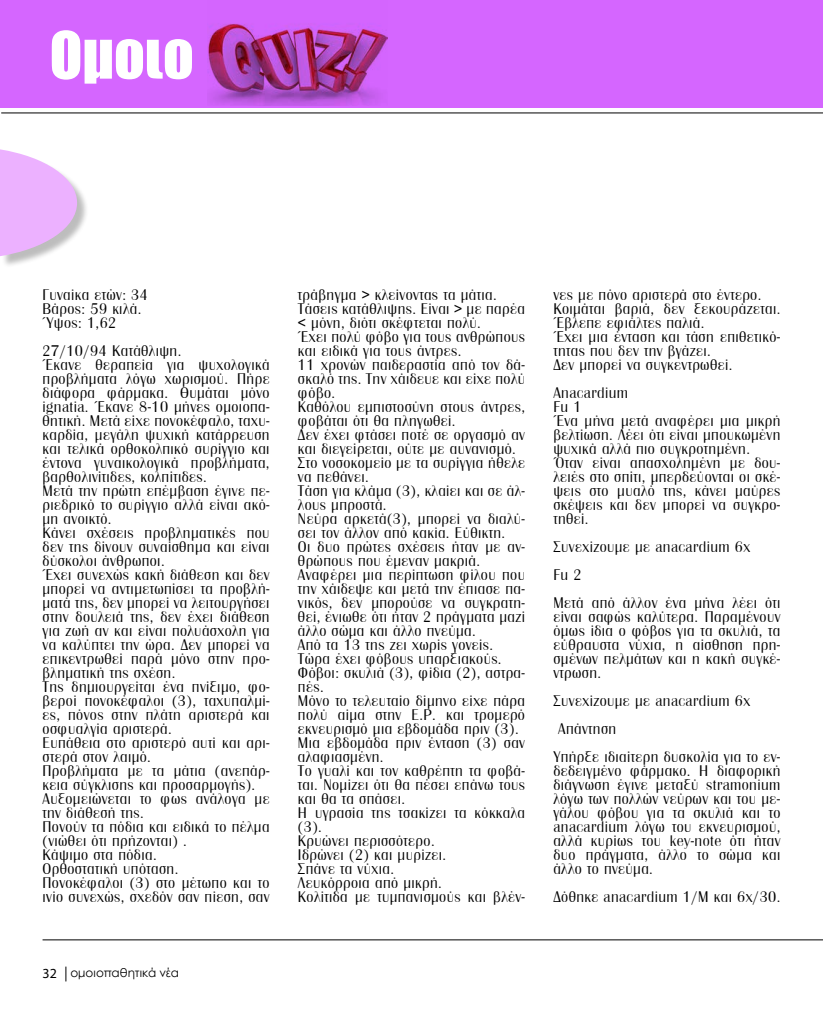
<style>
.page{position:relative;width:823px;height:1021px;background:#fff}
.page>*{position:absolute;margin:0;border:0;box-sizing:border-box;transform-origin:0 0}
.t1{font:60px "Impact";color:#fff}
.t2{font:16px/14px "CF Bright White";letter-spacing:.025em;color:#000}
.t3{font:12px "Century Gothic";color:#000}
.s1{font-family:"Myriad Pro";font-size:13.9px}
</style>
<div class="page">
<svg style="left:65px;top:966px;width:1px;height:15px"></svg>
<hr style="left:43px;top:939px;width:779px;height:1px;background:#000">
<div style="left:0;top:1px;width:822px;height:107px;background:#d566ff"></div>
<div style="left:2px;top:151px;width:87px;height:117px;background:#000;opacity:.75"></div>
<svg style="left:0;top:149px;width:77px;height:107px"></svg>
<img style="left:207px;top:23px;width:180px;height:83px">
<hr style="left:1px;top:112px;width:821px;height:1px;background:#000">
<h1 class="t1" style="left:50px;top:9px;width:145px">Ομοιο</h1>
<p class="t2" style="left:43px;top:287px;width:107px">Γυναίκα ετών: 34<br>Βάρος: 59 κιλά.<br>Ύψος: 1,62</p>
<p class="t2" style="left:43px;top:343px;width:228px">27/10/94 Κατάθλιψη.<br>Έκανε θεραπεία για ψυχολογικά προβλήματα λόγω χωρισμού. Πήρε διάφορα φάρμακα. Θυμάται μόνο ignatia. Έκανε 8-10 μήνες ομοιοπα&shy;θητική. Μετά είχε πονοκέφαλο, ταχυ&shy;καρδία, μεγάλη ψυχική κατάρρευση και τελικά ορθοκολπικό συρίγγιο και έντονα γυναικολογικά προβλήματα, βαρθολινίτιδες, κολπίτιδες.<br>Μετά την πρώτη επέμβαση έγινε πε&shy;ριεδρικό το συρίγγιο αλλά είναι ακό&shy;μη ανοικτό.<br>Κάνει σχέσεις προβληματικές που δεν της δίνουν συναίσθημα και είναι δύσκολοι άνθρωποι.<br>Έχει συνεχώς κακή διάθεση και δεν μπορεί να αντιμετωπίσει τα προβλή&shy;ματά της, δεν μπορεί να λειτουργήσει στην δουλειά της, δεν έχει διάθεση για ζωή αν και είναι πολυάσχολη για να καλύπτει την ώρα. Δεν μπορεί να επικεντρωθεί παρά μόνο στην προ&shy;βληματική της σχέση.<br>Της δημιουργείται ένα πνίξιμο, φο&shy;βεροί πονοκέφαλοι (3), ταχυπαλμί&shy;ες, πόνος στην πλάτη αριστερά και οσφυαλγία αριστερά.<br>Ευπάθεια στο αριστερό αυτί και αρι&shy;στερά στον λαιμό.<br>Προβλήματα με τα μάτια (ανεπάρ&shy;κεια σύγκλισης και προσαρμογής).<br>Αυξομειώνεται το φως ανάλογα με την διάθεσή της.<br>Πονούν τα πόδια και ειδικά το πέλμα (νιώθει ότι πρήζονται) .<br>Κάψιμο στα πόδια.<br>Ορθοστατική υπόταση.<br>Πονοκέφαλοι (3) στο μέτωπο και το ινίο συνεχώς, σχεδόν σαν πίεση, σαν</p>
<p class="t3" style="left:43px;top:964px;width:138px"><span class="s1">32</span> ομοιοπαθητικά νέα</p>
<p class="t2" style="left:298px;top:287px;width:228px">τράβηγμα &gt; κλείνοντας τα μάτια.<br>Τάσεις κατάθλιψης. Είναι &gt; με παρέα &lt; μόνη, διότι σκέφτεται πολύ.<br>Έχει πολύ φόβο για τους ανθρώπους και ειδικά για τους άντρες.<br>11 χρονών παιδεραστία από τον δά&shy;σκαλό της. Την χάιδευε και είχε πολύ φόβο.<br>Καθόλου εμπιστοσύνη στους άντρες, φοβάται ότι θα πληγωθεί.<br>Δεν έχει φτάσει ποτέ σε οργασμό αν και διεγείρεται, ούτε με αυνανισμό.<br>Στο νοσοκομείο με τα συρίγγια ήθελε να πεθάνει.<br>Τάση για κλάμα (3), κλαίει και σε άλ&shy;λους μπροστά.<br>Νεύρα αρκετά(3), μπορεί να διαλύ&shy;σει τον άλλον από κακία. Εύθικτη.<br>Οι δυο πρώτες σχέσεις ήταν με αν&shy;θρώπους που έμεναν μακριά.<br>Αναφέρει μια περίπτωση φίλου που την χάιδεψε και μετά την έπιασε πα&shy;νικός, δεν μπορούσε να συγκρατη&shy;θεί, ένιωθε ότι ήταν 2 πράγματα μαζί άλλο σώμα και άλλο πνεύμα.<br>Από τα 13 της ζει χωρίς γονείς.<br>Τώρα έχει φόβους υπαρξιακούς.<br>Φόβοι: σκυλιά (3), φίδια (2), αστρα&shy;πές.<br>Μόνο το τελευταίο δίμηνο είχε πάρα πολύ αίμα στην Ε.Ρ. και τρομερό εκνευρισμό μια εβδομάδα πριν (3).<br>Μια εβδομάδα πριν ένταση (3) σαν αλαφιασμένη.<br>Το γυαλί και τον καθρέπτη τα φοβά&shy;ται. Νομίζει ότι θα πέσει επάνω τους και θα τα σπάσει.<br>Η υγρασία της τσακίζει τα κόκκαλα (3).<br>Κρυώνει περισσότερο.<br>Ιδρώνει (2) και μυρίζει.<br>Σπάνε τα νύχια.<br>Λευκόρροια από μικρή.<br>Κολίτιδα με τυμπανισμούς και βλέν-</p>
<p class="t2" style="left:553px;top:287px;width:228px">νες με πόνο αριστερά στο έντερο.<br>Κοιμάται βαριά, δεν ξεκουράζεται.<br>Έβλεπε εφιάλτες παλιά.<br>Έχει μια ένταση και τάση επιθετικό&shy;τητας που δεν την βγάζει.<br>Δεν μπορεί να συγκεντρωθεί.</p>
<p class="t2" style="left:553px;top:385px;width:228px">Anacardium<br>Fu 1<br>Ένα μήνα μετά αναφέρει μια μικρή βελτίωση. Λέει ότι είναι μπουκωμένη ψυχικά αλλά πιο συγκροτημένη.<br>Όταν είναι απασχολημένη με δου&shy;λειές στο σπίτι, μπερδεύονται οι σκέ&shy;ψεις στο μυαλό της, κάνει μαύρες σκέψεις και δεν μπορεί να συγκρο&shy;τηθεί.</p>
<p class="t2" style="left:553px;top:532px;width:228px;line-height:28px">Συνεχίζουμε με anacardium 6x<br>Fu 2<br>Μετά από άλλον ένα μήνα λέει ότι</p>
<p class="t2" style="left:553px;top:609px;width:228px;text-align:justify">είναι σαφώς καλύτερα. Παραμένουν όμως ίδια ο φόβος για τα σκυλιά, τα εύθραυστα νύχια, η αίσθηση πρη&shy;σμένων πελμάτων και η κακή συγκέ&shy;ντρωση.</p>
<p class="t2" style="left:553px;top:693px;width:198px">Συνεχίζουμε με anacardium 6x</p>
<p class="t2" style="left:558px;top:721px;width:59px">Απάντηση</p>
<p class="t2" style="left:553px;top:749px;width:228px">Υπήρξε ιδιαίτερη δυσκολία για το εν-</p>
<p class="t2" style="left:553px;top:763px;width:228px;text-align:justify">δεδειγμένο φάρμακο. Η διαφορική διάγνωση έγινε μεταξύ stramonium λόγω των πολλών νεύρων και του με&shy;γάλου φόβου για τα σκυλιά και το anacardium λόγω του εκνευρισμού, αλλά κυρίως του key-note ότι ήταν δυο πράγματα, άλλο το σώμα και άλλο το πνεύμα.</p>
<p class="t2" style="left:553px;top:889px;width:228px">Δόθηκε anacardium 1/M και 6x/30.</p>
</div>
